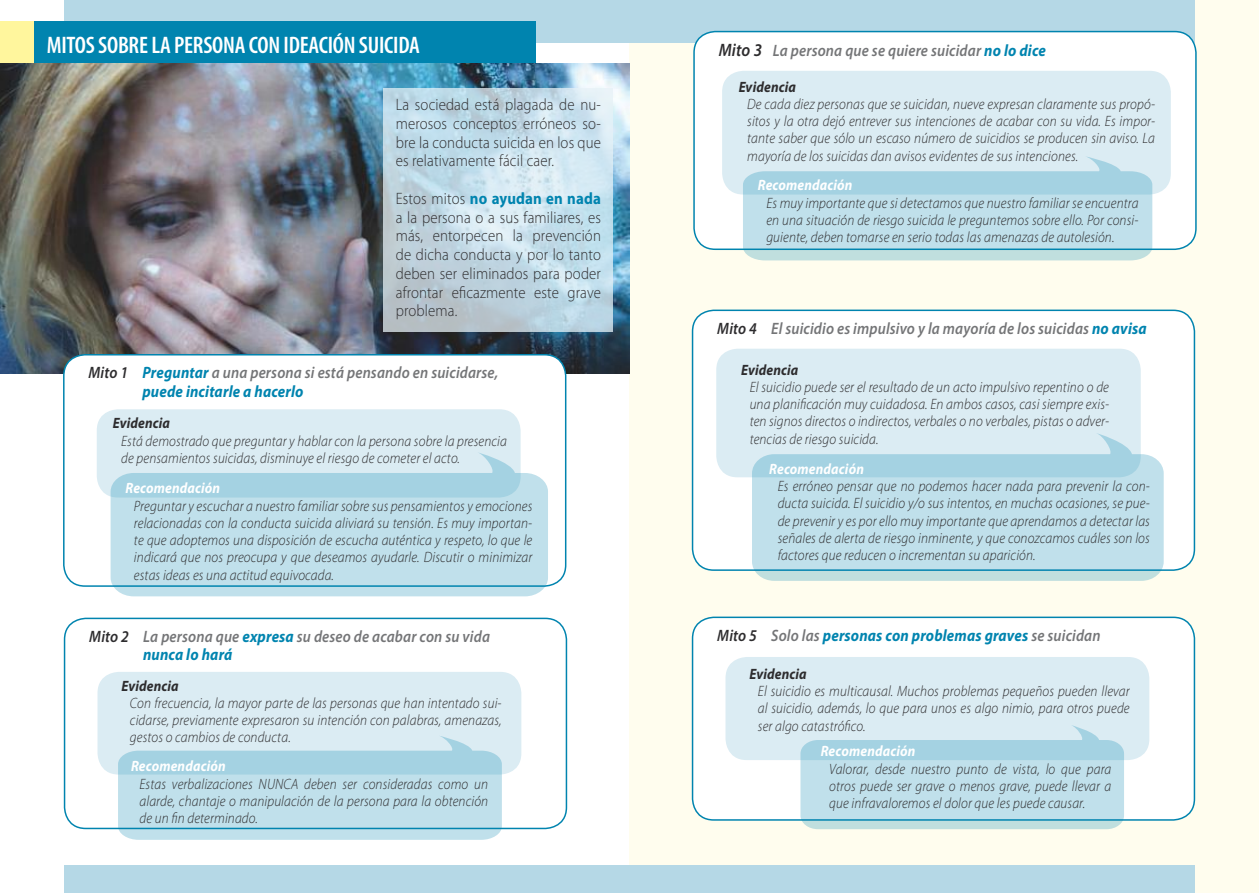
<style>
.page{position:relative;width:1259px;height:893px;background:#fff}
.page>*{position:absolute;margin:0;border:0;box-sizing:border-box;transform-origin:0 0}
.t1{font:600 condensed 24px "Myriad Pro";letter-spacing:-.01em;color:#fff}
.t2{font:300 16.5px/18.8px "Myriad Pro";letter-spacing:.01em;color:#2d2c2e;text-align:justify;scale:.9 1}
.t3{font:italic 600 16.5px/18.8px "Myriad Pro";letter-spacing:.01em;color:#747577;scale:.9 1}
.t4{font:italic 700 16.5px "Myriad Pro";letter-spacing:.01em;color:#0084af;scale:.9 1}
.t5{font:italic 300 15px/17.2px "Myriad Pro";letter-spacing:.01em;color:#2d2c2e;text-align:justify;scale:.9 1}
.t6{font:italic 700 15px "Myriad Pro";letter-spacing:.01em;color:#fff;scale:.9 1}
.t7{font:italic 700 15px "Myriad Pro";letter-spacing:.01em;color:#2d2c2e;scale:.9 1}
.s1{font-weight:700;color:#0084af}
.s2{color:#2d2c2e}
.s3{font-size:18px;color:#2d2c2e}
.s4{font-weight:600;color:#2d2c2e}
.s5{font-weight:600;color:#747577}
</style>
<div class="page">
<div style="left:0;top:21px;width:63px;height:43px;background:#fff69d"></div>
<div style="left:64px;top:0;width:565px;height:43px;background:#b5d8e6"></div>
<div style="left:64px;top:865px;width:565px;height:28px;background:#b5d8e6"></div>
<div style="left:34px;top:21px;width:502px;height:43px;background:#0084af"></div>
<div style="left:629px;top:0;width:630px;height:893px;background:#fffdee"></div>
<div style="left:629px;top:0;width:566px;height:43px;background:#b5d8e6"></div>
<div style="left:629px;top:865px;width:566px;height:28px;background:#b5d8e6"></div>
<img style="left:0;top:64px;width:629px;height:309px">
<div style="left:64px;top:355px;width:502px;height:231px;background:#fff;border-radius:21px"></div>
<div style="left:63px;top:354px;width:503px;height:233px;border:2px solid #0084af;border-radius:21px"></div>
<div style="left:692px;top:310px;width:502px;height:260px;background:#fff;border-radius:21px"></div>
<div style="left:692px;top:310px;width:503px;height:261px;border:2px solid #0084af;border-radius:21px"></div>
<div style="left:692px;top:617px;width:502px;height:203px;background:#fff;border-radius:21px"></div>
<div style="left:692px;top:617px;width:503px;height:204px;border:2px solid #0084af;border-radius:21px"></div>
<div style="left:97px;top:409px;width:423px;height:88px;background:#dbecf3;border-radius:21px"></div>
<div style="left:716px;top:349px;width:424px;height:128px;background:#dbecf3;border-radius:21px"></div>
<div style="left:725px;top:657px;width:424px;height:103px;background:#dbecf3;border-radius:21px"></div>
<svg style="left:111px;top:452px;width:437px;height:144px;background:#bddeea"></svg>
<svg style="left:752px;top:433px;width:411px;height:148px;background:#bedee9"></svg>
<svg style="left:800px;top:725px;width:324px;height:104px;background:#bcdde8"></svg>
<div style="left:64px;top:618px;width:503px;height:211px;border:2px solid #0084af;border-radius:21px"></div>
<div style="left:97px;top:672px;width:424px;height:102px;background:#dbecf3;border-radius:21px"></div>
<svg style="left:118px;top:736px;width:384px;height:104px;background:#badde9"></svg>
<div style="left:694px;top:32px;width:502px;height:217px;background:#fff;border-radius:21px"></div>
<div style="left:693px;top:31px;width:503px;height:219px;border:2px solid #0084af;border-radius:21px"></div>
<div style="left:722px;top:71px;width:448px;height:124px;background:#dbecf3;border-radius:21px"></div>
<svg style="left:743px;top:156px;width:409px;height:104px;background:#badde8"></svg>
<svg style="left:383px;top:88px;width:229px;height:244px;background:#c3d9e4"></svg>
<h1 class="t1" style="left:47px;top:30px;width:374px">MITOS SOBRE LA PERSONA CON IDEACIÓN SUICIDA</h1>
<p class="t2" style="left:396px;top:95px;width:229px">La sociedad está plagada de nu&shy;merosos conceptos erróneos so&shy;bre la conducta suicida en los que es relativamente fácil caer.</p>
<p class="t2" style="left:396px;top:189px;width:230px">Estos mitos <span class="s1">no ayudan en nada </span>a la persona o a sus familiares, es más, entorpecen la prevención de dicha conducta y por lo tanto deben ser eliminados para poder afrontar eficazmente este grave problema.</p>
<p class="t3" style="left:142px;top:363px;width:397px;text-indent:-54px"><span class="s2">Mito 1</span> <span class="s1">Preguntar</span> a una persona si está pensando en suicidarse, <span class="s1">puede incitarle a hacerlo</span></p>
<p class="t7" style="left:113px;top:414px;width:65px">Evidencia</p>
<p class="t5" style="left:121px;top:432px;width:430px">Está demostrado que preguntar y hablar con la persona sobre la presencia de pensamientos suicidas, disminuye el riesgo de cometer el acto.</p>
<p class="t6" style="left:125px;top:478px;width:107px">Recomendación</p>
<p class="t5" style="left:134px;top:497px;width:444px">Preguntar y escuchar a nuestro familiar sobre sus pensamientos y emociones relacionadas con la conducta suicida aliviará su tensión. Es muy importan&shy;te que adoptemos una disposición de escucha auténtica y respeto, lo que le indicará que nos preocupa y que deseamos ayudarle. Discutir o minimizar estas ideas es una actitud equivocada.</p>
<p class="t3" style="left:143px;top:626px;width:387px;text-indent:-54px"><span class="s2">Mito 2</span> La persona que <span class="s1">expresa</span> su deseo de acabar con su vida <span class="s1">nunca lo hará</span></p>
<p class="t7" style="left:121px;top:676px;width:65px">Evidencia</p>
<p class="t5" style="left:130px;top:694px;width:414px">Con frecuencia, la mayor parte de las personas que han intentado sui&shy;cidarse, previamente expresaron su intención con palabras, amenazas, gestos o cambios de conducta.</p>
<p class="t6" style="left:131px;top:756px;width:107px">Recomendación</p>
<p class="t5" style="left:139px;top:775px;width:389px">Estas verbalizaciones NUNCA deben ser consideradas como un alarde, chantaje o manipulación de la persona para la obtención de un fin determinado.</p>
<p class="t3" style="left:718px;top:41px;width:365px"><span class="s3">Mito 3</span> La persona que se quiere suicidar <span class="s1">no lo dice</span></p>
<p class="t7" style="left:738px;top:77px;width:65px">Evidencia</p>
<p class="t5" style="left:747px;top:95px;width:455px">De cada diez personas que se suicidan, nueve expresan claramente sus propó&shy;sitos y la otra dejó entrever sus intenciones de acabar con su vida. Es impor&shy;tante saber que sólo un escaso número de suicidios se producen sin aviso. La mayoría de los suicidas dan avisos evidentes de sus intenciones.</p>
<p class="t6" style="left:758px;top:175px;width:107px">Recomendación</p>
<p class="t5" style="left:766px;top:194px;width:415px">Es muy importante que si detectamos que nuestro familiar se encuentra en una situación de riesgo suicida le preguntemos sobre ello. Por consi&shy;guiente, deben tomarse en serio todas las amenazas de autolesión.</p>
<p class="t3" style="left:717px;top:318px;width:479px"><span class="s2">Mito 4</span> El suicidio es impulsivo y la mayoría de los suicidas <span class="s1">no avisa</span></p>
<p class="t7" style="left:741px;top:360px;width:65px">Evidencia</p>
<p class="t5" style="left:749px;top:378px;width:401px">El suicidio puede ser el resultado de un acto impulsivo repentino o de una planificación muy cuidadosa. En ambos casos, casi siempre exis&shy;ten signos directos o indirectos, verbales o no verbales, pistas o adver&shy;tencias de riesgo suicida.</p>
<p class="t6" style="left:769px;top:459px;width:107px">Recomendación</p>
<p class="t5" style="left:777px;top:477px;width:415px">Es erróneo pensar que no podemos hacer nada para prevenir la con&shy;ducta suicida. El suicidio y/o sus intentos, en muchas ocasiones, se pue&shy;de prevenir y es por ello muy importante que aprendamos a detectar las señales de alerta de riesgo inminente, y que conozcamos cuáles son los factores que reducen o incrementan su aparición.</p>
<p class="t4" style="left:717px;top:624px;width:427px"><span class="s4">Mito 5</span> <span class="s5">Solo las</span> personas con problemas graves <span class="s5">se suicidan</span></p>
<p class="t7" style="left:749px;top:664px;width:65px">Evidencia</p>
<p class="t5" style="left:758px;top:682px;width:414px">El suicidio es multicausal. Muchos problemas pequeños pueden llevar al suicidio, además, lo que para unos es algo nimio, para otros puede ser algo catastrófico.</p>
<p class="t6" style="left:821px;top:742px;width:107px">Recomendación</p>
<p class="t5" style="left:829px;top:760px;width:315px">Valorar, desde nuestro punto de vista, lo que para otros puede ser grave o menos grave, puede llevar a que infravaloremos el dolor que les puede causar.</p>
</div>
